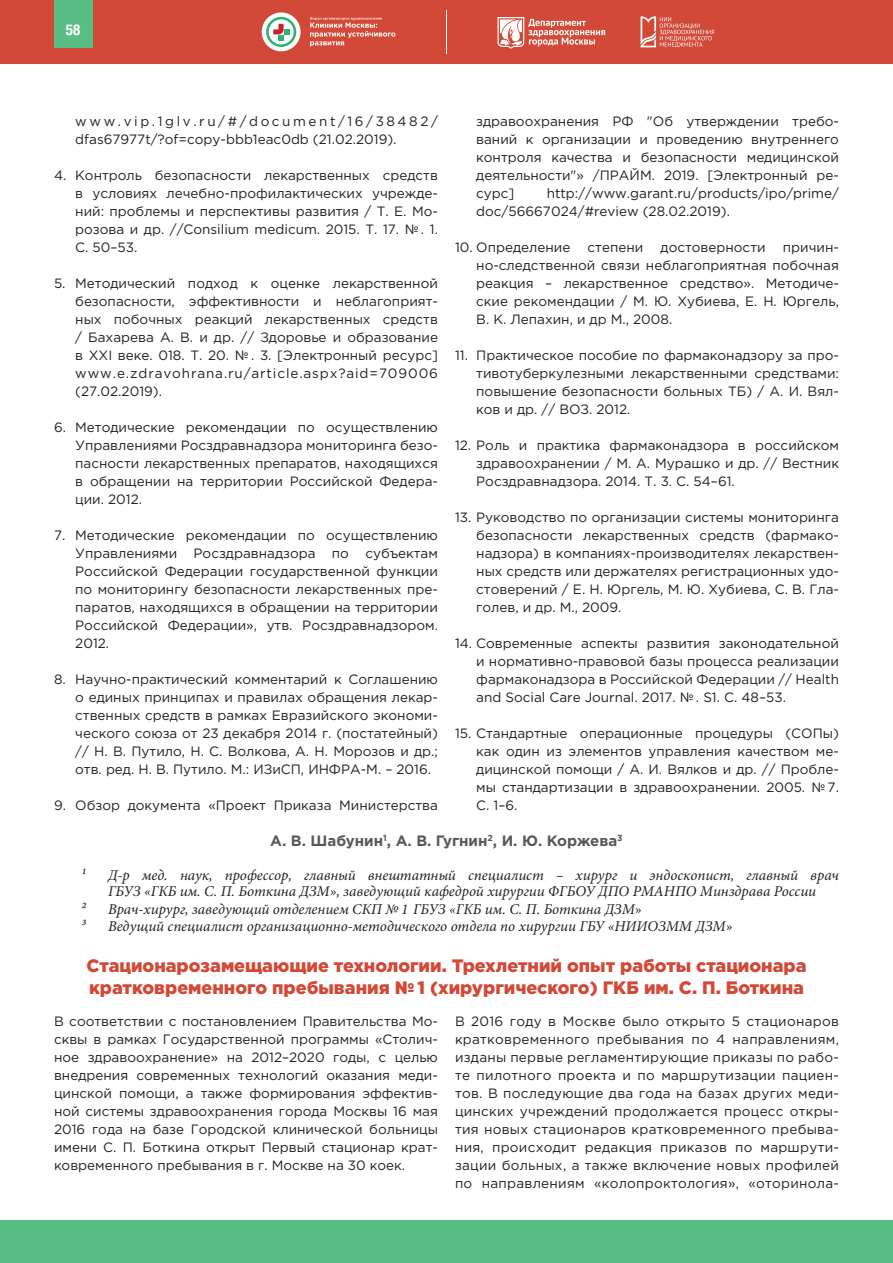
<style>
.page{position:relative;width:893px;height:1263px;background:#fff}
.page>*{position:absolute;margin:0;border:0;box-sizing:border-box;transform-origin:0 0}
.заголовок_2{font:900 18px/21.6px "Gotham Pro";color:#d24937}
.List_Paragraph{font:italic 15px/16.5px "Minion Pro";color:#231f20}
.имя{font:700 15px "Gotham Pro";color:#57585a}
.t1{font:700 condensed 15px "Helvetica Neue";color:#fff}
.набор_2_колонки{font:13.5px/18px "Gotham Pro";color:#231f20;text-align:justify}
</style>
<div class="page">
<div style="left:0;top:0;width:893px;height:64px;background:#d24937"></div>
<div style="left:0;top:1220px;width:893px;height:43px;background:#59be85"></div>
<div style="left:54px;top:0;width:38px;height:48px;background:#59be85"></div>
<svg style="left:310px;top:17px;width:85px;height:30px"></svg>
<svg style="left:262px;top:12px;width:39px;height:39px"></svg>
<svg style="left:266px;top:17px;width:30px;height:30px"></svg>
<svg style="left:497px;top:17px;width:108px;height:32px"></svg>
<svg style="left:641px;top:16px;width:73px;height:31px"></svg>
<hr style="left:446px;top:10px;width:1px;height:44px;background:#fff">
<p class="t1" style="left:66px;top:17px;width:16px">58</p>
<p class="набор_2_колонки" style="left:75px;top:112px;width:364px">www.vip.1glv.ru/#/document/16/38482/ dfas67977t/?of=copy-bbb1eac0db (21.02.2019).</p>
<p class="набор_2_колонки" style="left:75px;top:166px;width:364px;text-indent:-21px">4. Контроль безопасности лекарственных средств в условиях лечебно-профилактических учрежде&shy;ний: проблемы и перспективы развития / Т. Е. Мо&shy;розова и др. //Consilium medicum. 2015. Т. 17. № . 1.<br>С. 50–53.</p>
<p class="набор_2_колонки" style="left:75px;top:274px;width:364px;text-indent:-21px">5. Методический подход к оценке лекарственной безопасности, эффективности и неблагоприят&shy;ных побочных реакций лекарственных средств / Бахарева А. В. и др. // Здоровье и образование в XXI веке. 018. Т. 20. № . 3. [Электронный ресурс] www.e.zdravohrana.ru/article.aspx?aid=709006 (27.02.2019).</p>
<p class="набор_2_колонки" style="left:75px;top:418px;width:364px;text-indent:-21px">6. Методические рекомендации по осуществлению Управлениями Росздравнадзора мониторинга безо&shy;пасности лекарственных препаратов, находящихся в обращении на территории Российской Федера&shy;ции. 2012.</p>
<p class="набор_2_колонки" style="left:75px;top:526px;width:364px;text-indent:-21px">7. Методические рекомендации по осуществлению Управлениями Росздравнадзора по субъектам Российской Федерации государственной функции по мониторингу безопасности лекарственных пре&shy;паратов, находящихся в обращении на территории Российской Федерации», утв. Росздравнадзором.<br>2012.</p>
<p class="набор_2_колонки" style="left:75px;top:670px;width:364px;text-indent:-21px">8. Научно-практический комментарий к Соглашению о единых принципах и правилах обращения лекар&shy;ственных средств в рамках Евразийского экономи&shy;ческого союза от 23 декабря 2014 г. (постатейный) // Н. В. Путило, Н. С. Волкова, А. Н. Морозов и др.; отв. ред. Н. В. Путило. М.: ИЗиСП, ИНФРА-М. – 2016.</p>
<p class="набор_2_колонки" style="left:54px;top:796px;width:385px">9. Обзор документа «Проект Приказа Министерства</p>
<p class="набор_2_колонки" style="left:476px;top:112px;width:364px">здравоохранения РФ "Об утверждении требо&shy;ваний к организации и проведению внутреннего контроля качества и безопасности медицинской деятельности"» /ПРАЙМ. 2019. [Электронный ре&shy;сурс]</p>
<p class="набор_2_колонки" style="left:476px;top:184px;width:364px;text-indent:70px">http://www.garant.ru/products/ipo/prime/ doc/56667024/#review (28.02.2019).</p>
<p class="набор_2_колонки" style="left:455px;top:238px;width:117px">10. Определение</p>
<p class="набор_2_колонки" style="left:588px;top:238px;width:57px">степени</p>
<p class="набор_2_колонки" style="left:661px;top:238px;width:107px">достоверности</p>
<p class="набор_2_колонки" style="left:476px;top:238px;width:364px;text-indent:307px">причин&shy;но-следственной связи неблагоприятная побочная реакция – лекарственное средство». Методиче&shy;ские рекомендации / М. Ю. Хубиева, Е. Н. Юргель, В. К. Лепахин, и др М., 2008.</p>
<p class="набор_2_колонки" style="left:476px;top:346px;width:364px;text-indent:-21px">11. Практическое пособие по фармаконадзору за про&shy;тивотуберкулезными лекарственными средствами: повышение безопасности больных ТБ) / А. И. Вял&shy;ков и др. // ВОЗ. 2012.</p>
<p class="набор_2_колонки" style="left:476px;top:436px;width:364px;text-indent:-21px">12. Роль и практика фармаконадзора в российском здравоохранении / М. А. Мурашко и др. // Вестник Росздравнадзора. 2014. Т. 3. С. 54–61.</p>
<p class="набор_2_колонки" style="left:476px;top:508px;width:364px;text-indent:-21px">13. Руководство по организации системы мониторинга безопасности лекарственных средств (фармако&shy;надзора) в компаниях-производителях лекарствен&shy;ных средств или держателях регистрационных удо&shy;стоверений / Е. Н. Юргель, М. Ю. Хубиева, С. В. Гла&shy;голев, и др. М., 2009.</p>
<p class="набор_2_колонки" style="left:476px;top:634px;width:364px;text-indent:-21px">14. Современные аспекты развития законодательной и нормативно-правовой базы процесса реализации фармаконадзора в Российской Федерации // Health and Social Care Journal. 2017. № . S1. С. 48–53.</p>
<p class="набор_2_колонки" style="left:476px;top:724px;width:364px;text-indent:-21px">15. Стандартные операционные процедуры (СОПы) как один из элементов управления качеством ме&shy;дицинской помощи / А. И. Вялков и др. // Пробле&shy;мы стандартизации в здравоохранении. 2005. № 7.<br>С. 1–6.</p>
<p class="имя" style="left:270px;top:832px;width:354px">А. В. Шабунин<sup>1</sup>, А. В. Гугнин<sup>2</sup>, И. Ю. Коржева<sup>3</sup></p>
<p class="List_Paragraph" style="left:81px;top:866px;width:6px">1</p>
<p class="List_Paragraph" style="left:108px;top:866px;width:732px">Д-р мед. наук, профессор, главный внештатный специалист – хирург и эндоскопист, главный врач<br>ГБУЗ «ГКБ им. С. П. Боткина ДЗМ», заведующий кафедрой хирургии ФГБОУ ДПО РМАНПО Минздрава России</p>
<p class="List_Paragraph" style="left:81px;top:901px;width:6px">2</p>
<p class="List_Paragraph" style="left:108px;top:901px;width:535px">Врач-хирург, заведующий отделением СКП № 1 ГБУЗ «ГКБ им. С. П. Боткина ДЗМ»</p>
<p class="List_Paragraph" style="left:81px;top:918px;width:6px">3</p>
<p class="List_Paragraph" style="left:108px;top:918px;width:626px">Ведущий специалист организационно-методического отдела по хирургии ГБУ «НИИОЗММ ДЗМ»</p>
<p class="заголовок_2" style="left:86px;top:954px;width:722px">Стационарозамещающие технологии. Трехлетний опыт работы стационара кратковременного пребывания № 1 (хирургического) ГКБ им. С. П. Боткина</p>
<p class="набор_2_колонки" style="left:54px;top:1012px;width:385px">В соответствии с постановлением Правительства Мо&shy;сквы в рамках Государственной программы «Столич&shy;ное здравоохранение» на 2012–2020 годы, с целью внедрения современных технологий оказания меди&shy;цинской помощи, а также формирования эффектив&shy;ной системы здравоохранения города Москвы 16 мая 2016 года на базе Городской клинической больницы имени С. П. Боткина открыт Первый стационар крат&shy;ковременного пребывания в г. Москве на 30 коек.</p>
<p class="набор_2_колонки" style="left:455px;top:1012px;width:385px">В 2016 году в Москве было открыто 5 стационаров кратковременного пребывания по 4 направлениям, изданы первые регламентирующие приказы по рабо&shy;те пилотного проекта и по маршрутизации пациен&shy;тов. В последующие два года на базах других меди&shy;цинских учреждений продолжается процесс откры&shy;тия новых стационаров кратковременного пребыва&shy;ния, происходит редакция приказов по маршрути&shy;зации больных, а также включение новых профилей по направлениям «колопроктология», «оторинола-</p>
</div>
